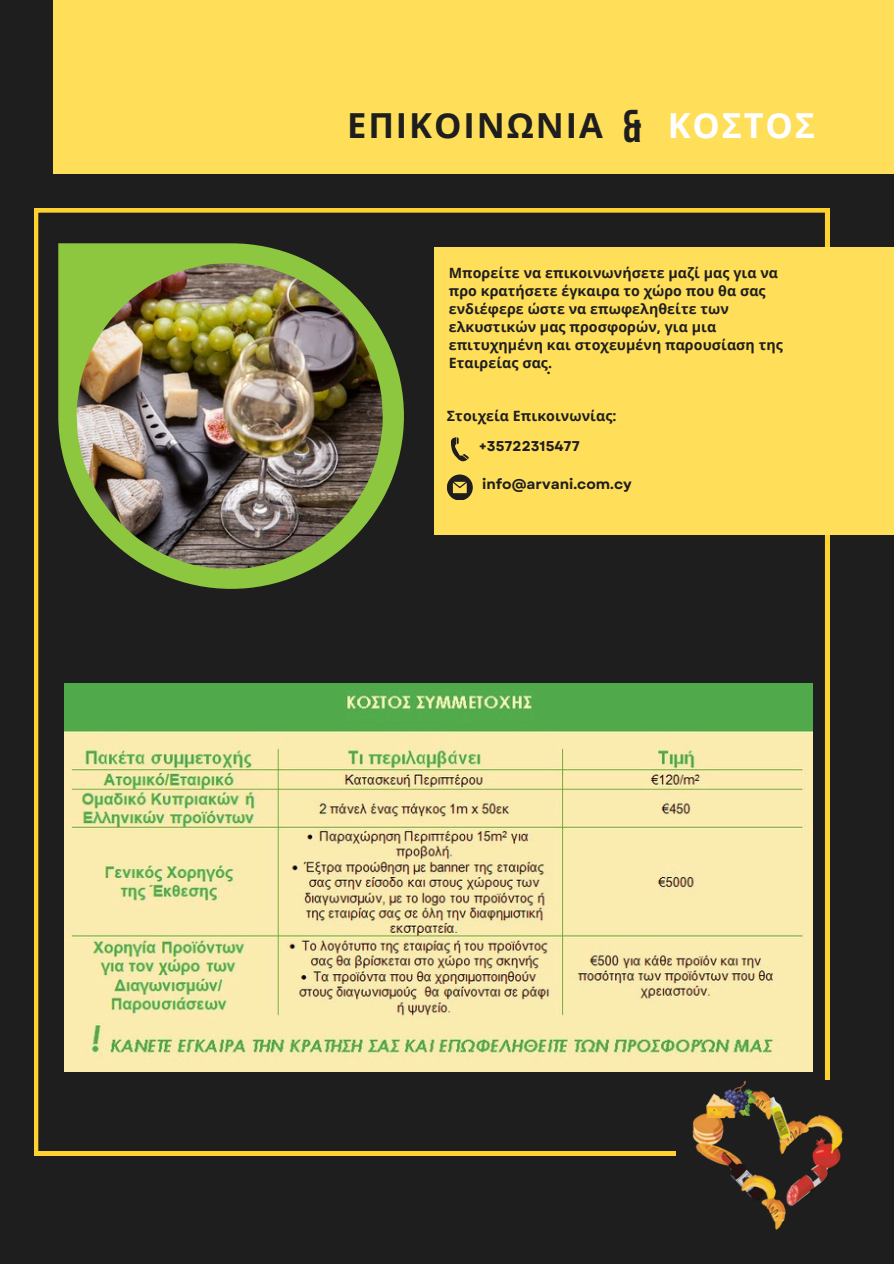
<style>
.page{position:relative;width:894px;height:1264px;background:#fff}
.page>*{position:absolute;margin:0;border:0;box-sizing:border-box;transform-origin:0 0}
.t1{font:700 45.75px "Bebas Neue";color:#1e1e1e}
.t2{font:700 34.5px "Open Sans";letter-spacing:.055em;color:#1e1e1e}
.t3{font:700 34.5px "Open Sans";letter-spacing:.05em;color:#fff}
.t4{font:700 14.25px/18px "Open Sans";letter-spacing:.005em;color:#1e1e1e}
.t5{font:700 14.25px "Garet";color:#1e1e1e}
</style>
<div class="page">
<div style="left:0;top:0;width:893px;height:1263px;background:#1e1e1e"></div>
<div style="left:29px;top:204px;width:804px;height:955px;border:9px solid #ffd230"></div>
<svg style="left:58px;top:243px;width:346px;height:346px"></svg>
<img style="left:77px;top:263px;width:305px;height:306px">
<div style="left:53px;top:0;width:840px;height:174px;background:#ffde59"></div>
<div style="left:433px;top:247px;width:460px;height:288px;background:#ffde59"></div>
<svg style="left:450px;top:437px;width:18px;height:25px"></svg>
<svg style="left:447px;top:474px;width:25px;height:26px"></svg>
<div style="left:676px;top:1142px;width:149px;height:35px;background:#1e1e1e"></div>
<img style="left:692px;top:1080px;width:151px;height:150px">
<img style="left:64px;top:683px;width:747px;height:388px">
<p class="t2" style="left:347px;top:101px;width:257px">ΕΠΙΚΟΙΝΩΝΙΑ</p>
<p class="t1" style="left:622px;top:107px;width:20px">&amp;</p>
<p class="t3" style="left:667px;top:101px;width:149px">ΚΟΣΤΟΣ</p>
<p class="t4" style="left:448px;top:263px;width:335px">Μπορείτε να επικοινωνήσετε μαζί μας για να προ κρατήσετε έγκαιρα το χώρο που θα σας ενδιέφερε ώστε να επωφεληθείτε των ελκυστικών μας προσφορών, για μια επιτυχημένη και στοχευμένη παρουσίαση της Εταιρείας σας.</p>
<p class="t4" style="left:446px;top:406px;width:171px">Στοιχεία Επικοινωνίας:</p>
<p class="t5" style="left:546px;top:359px;width:5px">.</p>
<p class="t5" style="left:478px;top:435px;width:102px">+35722315477</p>
<p class="t5" style="left:482px;top:473px;width:151px">info@arvani.com.cy</p>
</div>
